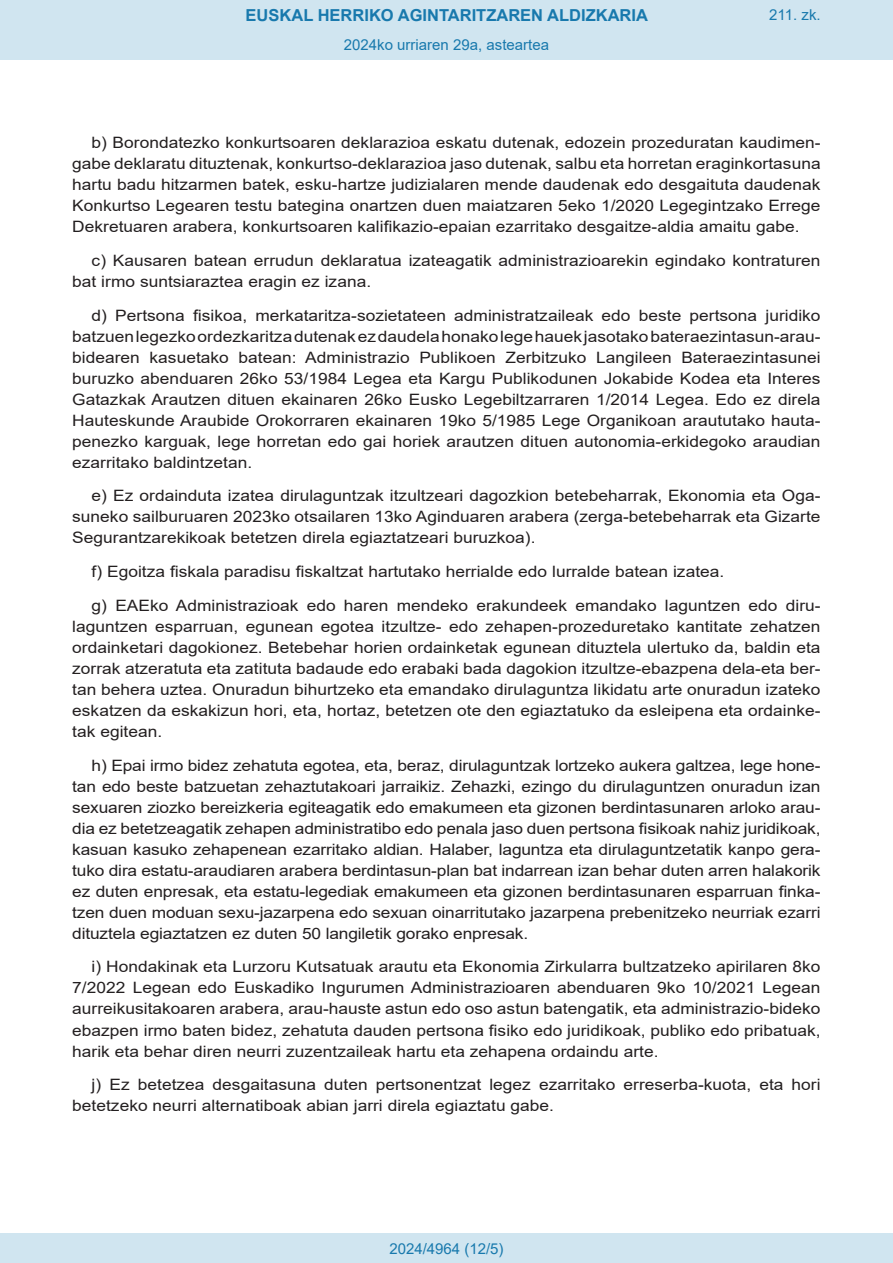
<style>
.page{position:relative;width:893px;height:1263px;background:#fff}
.page>*{position:absolute;margin:0;border:0;box-sizing:border-box;transform-origin:0 0}
.t1{font:700 16.5px "Arial";color:#1879ad}
.BOPVDetalle{font:15.6px/21px "Arial";color:#231f20;text-align:justify;scale:1.11 1}
.Paginacion_Centro{font:15px "Arial";color:#1879ad}
</style>
<div class="page">
<div style="left:0;top:0;width:893px;height:60px;background:#d0e5f0"></div>
<div style="left:0;top:1233px;width:893px;height:30px;background:#d0e5f0"></div>
<p class="t1" style="left:246px;top:3px;width:404px">EUSKAL HERRIKO AGINTARITZAREN ALDIZKARIA</p>
<p class="Paginacion_Centro" style="left:344px;top:35px;width:207px">2024ko urriaren 29a, asteartea</p>
<p class="Paginacion_Centro" style="left:769px;top:5px;width:53px">211. zk.</p>
<p class="BOPVDetalle" style="left:72px;top:132px;width:676px;text-indent:19px">b) Borondatezko konkurtsoaren deklarazioa eskatu dutenak, edozein prozeduratan kaudimen&shy;gabe deklaratu dituztenak, konkurtso-deklarazioa jaso dutenak, salbu eta horretan eraginkortasuna hartu badu hitzarmen batek, esku-hartze judizialaren mende daudenak edo desgaituta daudenak Konkurtso Legearen testu bategina onartzen duen maiatzaren 5eko 1/2020 Legegintzako Errege Dekretuaren arabera, konkurtsoaren kalifikazio-epaian ezarritako desgaitze-aldia amaitu gabe.</p>
<p class="BOPVDetalle" style="left:72px;top:250px;width:676px;text-indent:19px">c) Kausaren batean errudun deklaratua izateagatik administrazioarekin egindako kontraturen bat irmo suntsiaraztea eragin ez izana.</p>
<p class="BOPVDetalle" style="left:72px;top:305px;width:676px;text-indent:19px">d) Pertsona fisikoa, merkataritza-sozietateen administratzaileak edo beste pertsona juridiko batzuen legezko ordezkaritza dutenak ez daudela honako lege hauek jasotako bateraezintasun-arau&shy;bidearen kasuetako batean: Administrazio Publikoen Zerbitzuko Langileen Bateraezintasunei buruzko abenduaren 26ko 53/1984 Legea eta Kargu Publikodunen Jokabide Kodea eta Interes Gatazkak Arautzen dituen ekainaren 26ko Eusko Legebiltzarraren 1/2014 Legea. Edo ez direla Hauteskunde Araubide Orokorraren ekainaren 19ko 5/1985 Lege Organikoan araututako hauta&shy;penezko karguak, lege horretan edo gai horiek arautzen dituen autonomia-erkidegoko araudian ezarritako baldintzetan.</p>
<p class="BOPVDetalle" style="left:72px;top:485px;width:676px;text-indent:19px">e) Ez ordainduta izatea dirulaguntzak itzultzeari dagozkion betebeharrak, Ekonomia eta Oga&shy;suneko sailburuaren 2023ko otsailaren 13ko Aginduaren arabera (zerga-betebeharrak eta Gizarte Segurantzarekikoak betetzen direla egiaztatzeari buruzkoa).</p>
<p class="BOPVDetalle" style="left:92px;top:561px;width:571px">f) Egoitza fiskala paradisu fiskaltzat hartutako herrialde edo lurralde batean izatea.</p>
<p class="BOPVDetalle" style="left:72px;top:595px;width:676px;text-indent:19px">g) EAEko Administrazioak edo haren mendeko erakundeek emandako laguntzen edo diru&shy;laguntzen esparruan, egunean egotea itzultze- edo zehapen-prozeduretako kantitate zehatzen ordainketari dagokionez. Betebehar horien ordainketak egunean dituztela ulertuko da, baldin eta zorrak atzeratuta eta zatituta badaude edo erabaki bada dagokion itzultze-ebazpena dela-eta ber&shy;tan behera uztea. Onuradun bihurtzeko eta emandako dirulaguntza likidatu arte onuradun izateko eskatzen da eskakizun hori, eta, hortaz, betetzen ote den egiaztatuko da esleipena eta ordainke&shy;tak egitean.</p>
<p class="BOPVDetalle" style="left:72px;top:755px;width:676px;text-indent:19px">h) Epai irmo bidez zehatuta egotea, eta, beraz, dirulaguntzak lortzeko aukera galtzea, lege hone&shy;tan edo beste batzuetan zehaztutakoari jarraikiz. Zehazki, ezingo du dirulaguntzen onuradun izan sexuaren ziozko bereizkeria egiteagatik edo emakumeen eta gizonen berdintasunaren arloko arau&shy;dia ez betetzeagatik zehapen administratibo edo penala jaso duen pertsona fisikoak nahiz juridikoak, kasuan kasuko zehapenean ezarritako aldian. Halaber, laguntza eta dirulaguntzetatik kanpo gera&shy;tuko dira estatu-araudiaren arabera berdintasun-plan bat indarrean izan behar duten arren halakorik ez duten enpresak, eta estatu-legediak emakumeen eta gizonen berdintasunaren esparruan finka&shy;tzen duen moduan sexu-jazarpena edo sexuan oinarritutako jazarpena prebenitzeko neurriak ezarri dituztela egiaztatzen ez duten 50 langiletik gorako enpresak.</p>
<p class="BOPVDetalle" style="left:72px;top:956px;width:676px;text-indent:19px">i) Hondakinak eta Lurzoru Kutsatuak arautu eta Ekonomia Zirkularra bultzatzeko apirilaren 8ko 7/2022 Legean edo Euskadiko Ingurumen Administrazioaren abenduaren 9ko 10/2021 Legean aurreikusitakoaren arabera, arau-hauste astun edo oso astun batengatik, eta administrazio-bideko ebazpen irmo baten bidez, zehatuta dauden pertsona fisiko edo juridikoak, publiko edo pribatuak, harik eta behar diren neurri zuzentzaileak hartu eta zehapena ordaindu arte.</p>
<p class="BOPVDetalle" style="left:72px;top:1074px;width:676px;text-indent:19px">j) Ez betetzea desgaitasuna duten pertsonentzat legez ezarritako erreserba-kuota, eta hori betetzeko neurri alternatiboak abian jarri direla egiaztatu gabe.</p>
<p class="Paginacion_Centro" style="left:389px;top:1238px;width:116px">2024/4964 (12/5)</p>
</div>
